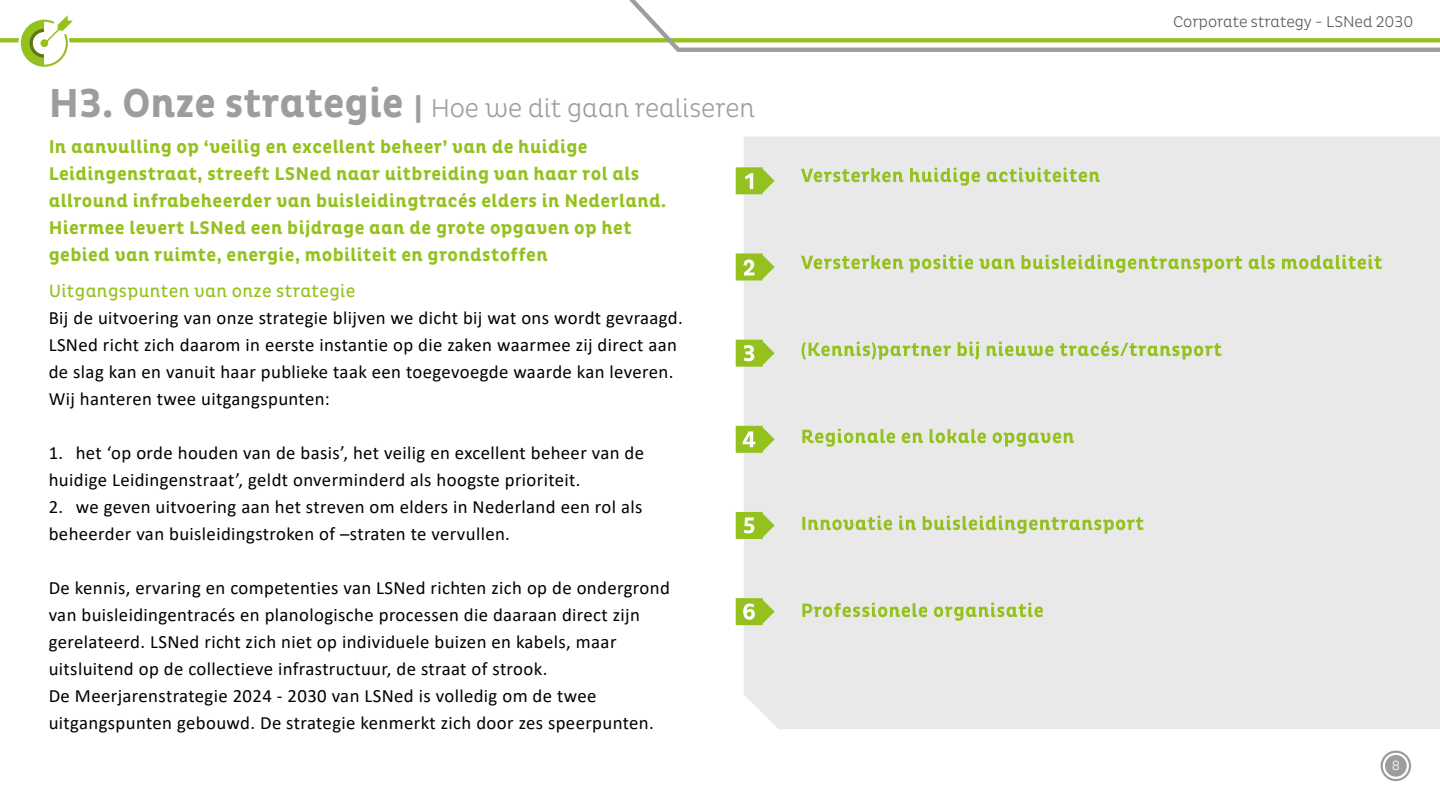
<style>
.page{position:relative;width:1440px;height:810px;background:#fff}
.page>*{position:absolute;margin:0;border:0;box-sizing:border-box;transform-origin:0 0}
.t1{font:300 26.25px "Pluto Cond";color:#9d9d9c}
.t2{font:18.75px/27px "Calibri";letter-spacing:.02em;color:#000}
.t3{font:700 18.75px/27px "Pluto Cond";letter-spacing:.02em;color:#95c11f}
.t4{font:18px "Pluto Cond";letter-spacing:.02em;color:#95c11f}
.t5{font:300 15.75px "Pluto Cond";color:#575756}
.t6{font:300 13.5px "Pluto Cond";color:#fff}
.s1{font-weight:700;font-size:41.25px}
.s2{font-family:"Pluto";font-weight:700;font-size:30.75px}
</style>
<div class="page">
<svg style="left:1379px;top:749px;width:34px;height:34px"></svg>
<div style="left:1385px;top:755px;width:22px;height:22px;background:#9d9d9c;border-radius:50%"></div>
<div style="left:1381px;top:751px;width:30px;height:30px;border:2px solid #9d9d9c;border-radius:50%"></div>
<div style="left:744px;top:136px;width:696px;height:593px;background:#e9e9e9"></div>
<svg style="left:801px;top:168px;width:299px;height:18px;background:#cedca9"></svg>
<svg style="left:801px;top:255px;width:581px;height:18px;background:#cedca9"></svg>
<svg style="left:802px;top:342px;width:420px;height:18px;background:#cfdcaa"></svg>
<svg style="left:802px;top:429px;width:272px;height:18px;background:#cddba7"></svg>
<svg style="left:802px;top:516px;width:342px;height:18px;background:#cedca9"></svg>
<svg style="left:802px;top:603px;width:241px;height:18px;background:#cddca8"></svg>
<svg style="left:0;top:0;width:1440px;height:67px"></svg>
<svg style="left:736px;top:167px;width:39px;height:27px"></svg>
<svg style="left:736px;top:253px;width:39px;height:28px"></svg>
<svg style="left:736px;top:340px;width:39px;height:27px"></svg>
<svg style="left:736px;top:426px;width:39px;height:27px"></svg>
<svg style="left:736px;top:512px;width:39px;height:27px"></svg>
<svg style="left:736px;top:598px;width:39px;height:27px"></svg>
<h1 class="t1" style="left:49px;top:98px;width:708px"><span class="s1">H3. Onze strategie</span> <span class="s2">|</span> Hoe we dit gaan realiseren</h1>
<p class="t3" style="left:49px;top:134px;width:619px">In aanvulling op ‘veilig en excellent beheer’ van de huidige Leidingenstraat, streeft LSNed naar uitbreiding van haar rol als allround infrabeheerder van buisleidingtracés elders in Nederland.<br>Hiermee levert LSNed een bijdrage aan de grote opgaven op het gebied van ruimte, energie, mobiliteit en grondstoffen</p>
<p class="t4" style="left:49px;top:284px;width:308px">Uitgangspunten van onze strategie</p>
<p class="t2" style="left:49px;top:305px;width:636px">Bij de uitvoering van onze strategie blijven we dicht bij wat ons wordt gevraagd.<br>LSNed richt zich daarom in eerste instantie op die zaken waarmee zij direct aan de slag kan en vanuit haar publieke taak een toegevoegde waarde kan leveren.<br>Wij hanteren twee uitgangspunten:</p>
<p class="t2" style="left:49px;top:440px;width:597px">1. het ‘op orde houden van de basis’, het veilig en excellent beheer van de huidige Leidingenstraat’, geldt onverminderd als hoogste prioriteit.</p>
<p class="t2" style="left:49px;top:494px;width:595px">2. we geven uitvoering aan het streven om elders in Nederland een rol als beheerder van buisleidingstroken of –straten te vervullen.</p>
<p class="t2" style="left:49px;top:575px;width:623px">De kennis, ervaring en competenties van LSNed richten zich op de ondergrond van buisleidingentracés en planologische processen die daaraan direct zijn gerelateerd. LSNed richt zich niet op individuele buizen en kabels, maar uitsluitend op de collectieve infrastructuur, de straat of strook.<br>De Meerjarenstrategie 2024 - 2030 van LSNed is volledig om de twee uitgangspunten gebouwd. De strategie kenmerkt zich door zes speerpunten.</p>
<p class="t5" style="left:1173px;top:16px;width:242px">Corporate strategy - LSNed 2030</p>
<p class="t6" style="left:1392px;top:760px;width:10px">8</p>
</div>
